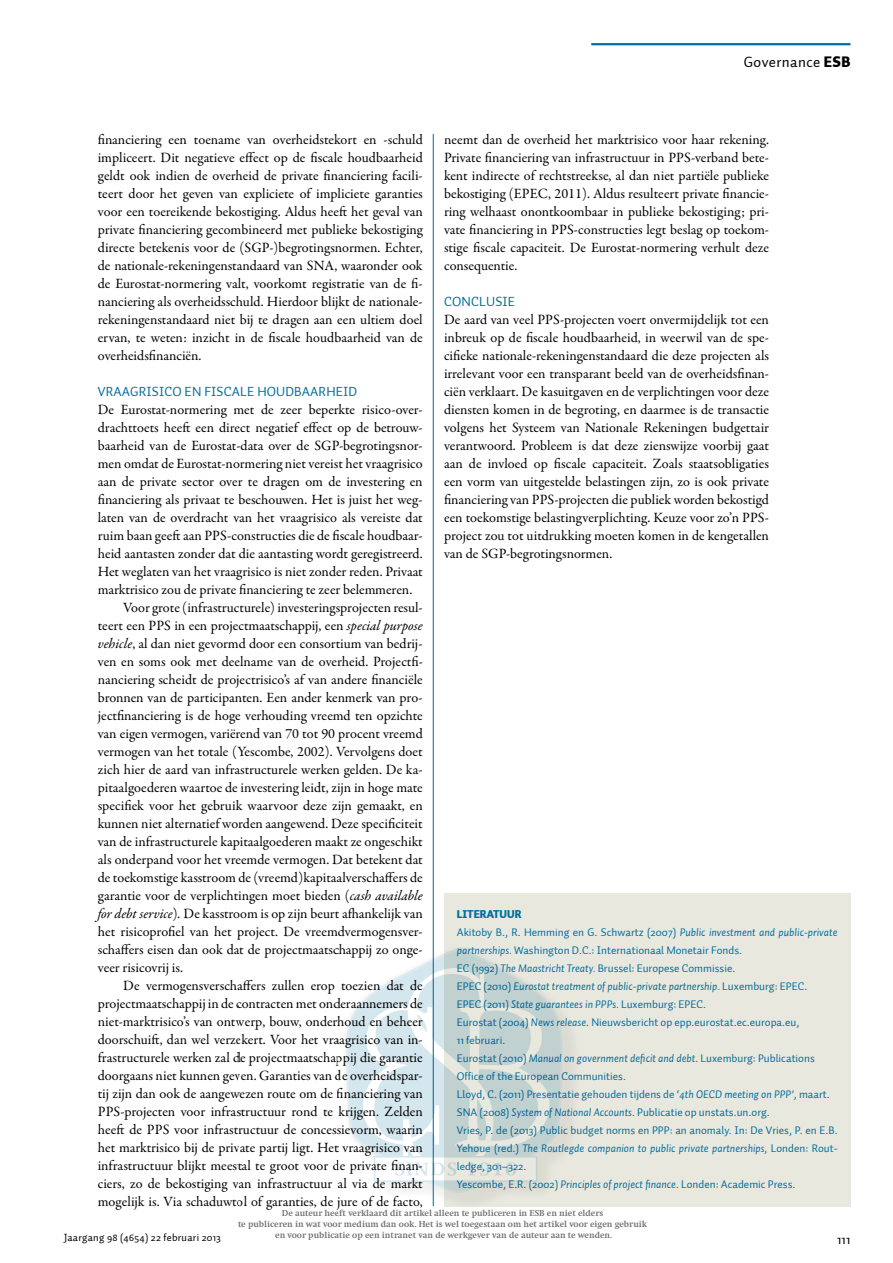
<style>
.page{position:relative;width:893px;height:1263px;background:#fff}
.page>*{position:absolute;margin:0;border:0;box-sizing:border-box;transform-origin:0 0}
.t1{font:15px "Auto 1";color:#000}
.t2{font:14.25px/18px "Garamond Premr Pro";color:#000;text-align:justify}
.t3{font:13.5px "Auto 1";letter-spacing:.01em;color:#006f9f}
.t4{font:13.5px "Auto 1";color:#000}
.t5{font:11.25px/18px "Auto 1";color:#006f9f}
.t6{font:10.5px "Auto 1";letter-spacing:.025em;color:#000}
.t7{font:700 9px/10.8px "Swift";color:#6d6e71;text-align:center}
.s1{font-weight:900}
.s2{font-style:italic}
</style>
<div class="page">
<hr style="left:591px;top:43px;width:259px;height:2px;background:#006f9f">
<hr style="left:433px;top:134px;width:1px;height:1072px;background:#006a99">
<div style="left:444px;top:893px;width:406px;height:313px;background:#e9e8df"></div>
<div style="left:346px;top:948px;width:238px;height:266px;background:#000;opacity:.35"></div>
<svg style="left:346px;top:947px;width:221px;height:250px"></svg>
<svg style="left:374px;top:1178px;width:163px;height:4px"></svg>
<svg style="left:362px;top:965px;width:190px;height:213px"></svg>
<p class="t1" style="left:744px;top:53px;width:108px">Governance <span class="s1">ESB</span></p>
<p class="t2" style="left:444px;top:131px;width:326px">neemt dan de overheid het marktrisico voor haar rekening.<br>Private financiering van infrastructuur in PPS-verband bete&shy;kent indirecte of rechtstreekse, al dan niet partiële publieke bekostiging (EPEC, 2011). Aldus resulteert private financie&shy;ring welhaast onontkoombaar in publieke bekostiging; pri&shy;vate financiering in PPS-constructies legt beslag op toekom&shy;stige fiscale capaciteit. De Eurostat-normering verhult deze consequentie.</p>
<p class="t3" style="left:444px;top:293px;width:73px">Conclusie</p>
<p class="t2" style="left:444px;top:311px;width:326px">De aard van veel PPS-projecten voert onvermijdelijk tot een inbreuk op de fiscale houdbaarheid, in weerwil van de spe&shy;cifieke nationale-rekeningenstandaard die deze projecten als irrelevant voor een transparant beeld van de overheidsfinan&shy;ciën verklaart. De kasuitgaven en de verplichtingen voor deze diensten komen in de begroting, en daarmee is de transactie volgens het Systeem van Nationale Rekeningen budgettair verantwoord. Probleem is dat deze zienswijze voorbij gaat aan de invloed op fiscale capaciteit. Zoals staatsobligaties een vorm van uitgestelde belastingen zijn, zo is ook private financiering van PPS-projecten die publiek worden bekostigd een toekomstige belastingverplichting. Keuze voor zo’n PPS&shy;project zou tot uitdrukking moeten komen in de kengetallen van de SGP-begrotingsnormen.</p>
<p class="t2" style="left:98px;top:131px;width:327px">financiering een toename van overheidstekort en -schuld impliceert. Dit negatieve effect op de fiscale houdbaarheid geldt ook indien de overheid de private financiering facili&shy;teert door het geven van expliciete of impliciete garanties voor een toereikende bekostiging. Aldus heeft het geval van private financiering gecombineerd met publieke bekostiging directe betekenis voor de (SGP-)begrotingsnormen. Echter, de nationale-rekeningenstandaard van SNA, waaronder ook de Eurostat-normering valt, voorkomt registratie van de fi&shy;nanciering als overheidsschuld. Hierdoor blijkt de nationale&shy;rekeningenstandaard niet bij te dragen aan een ultiem doel ervan, te weten: inzicht in de fiscale houdbaarheid van de overheidsfinanciën.</p>
<p class="t3" style="left:98px;top:383px;width:261px">Vraagrisico en fiscale houdbaarheid</p>
<p class="t2" style="left:98px;top:401px;width:326px">De Eurostat-normering met de zeer beperkte risico-over-</p>
<p class="t2" style="left:98px;top:419px;width:326px">drachttoets heeft een direct negatief effect op de betrouw-</p>
<p class="t2" style="left:98px;top:437px;width:326px">baarheid van de Eurostat-data over de SGP-begrotingsnor-</p>
<p class="t2" style="left:98px;top:455px;width:326px">men omdat de Eurostat-normering niet vereist het vraagrisico</p>
<p class="t2" style="left:98px;top:473px;width:326px">aan de private sector over te dragen om de investering en</p>
<p class="t2" style="left:98px;top:491px;width:326px">financiering als privaat te beschouwen. Het is juist het weg-</p>
<p class="t2" style="left:98px;top:509px;width:326px">laten van de overdracht van het vraagrisico als vereiste dat</p>
<p class="t2" style="left:98px;top:527px;width:326px">ruim baan geeft aan PPS-constructies die de fiscale houdbaar-</p>
<p class="t2" style="left:98px;top:545px;width:326px">heid aantasten zonder dat die aantasting wordt geregistreerd.</p>
<p class="t2" style="left:98px;top:563px;width:326px">Het weglaten van het vraagrisico is niet zonder reden. Privaat</p>
<p class="t2" style="left:98px;top:581px;width:316px">marktrisico zou de private financiering te zeer belemmeren.</p>
<p class="t2" style="left:123px;top:599px;width:301px">Voor grote (infrastructurele) investeringsprojecten resul-</p>
<p class="t2" style="left:98px;top:617px;width:326px">teert een PPS in een projectmaatschappij, een <span class="s2">special purpose</span></p>
<p class="t2" style="left:98px;top:635px;width:326px"><span class="s2">vehicle</span>, al dan niet gevormd door een consortium van bedrij-</p>
<p class="t2" style="left:98px;top:653px;width:327px">ven en soms ook met deelname van de overheid. Projectfi-</p>
<p class="t2" style="left:98px;top:671px;width:326px">nanciering scheidt de projectrisico’s af van andere financiële</p>
<p class="t2" style="left:98px;top:689px;width:326px">bronnen van de participanten. Een ander kenmerk van pro-</p>
<p class="t2" style="left:98px;top:707px;width:326px">jectfinanciering is de hoge verhouding vreemd ten opzichte</p>
<p class="t2" style="left:98px;top:725px;width:327px">van eigen vermogen, variërend van 70 tot 90 procent vreemd</p>
<p class="t2" style="left:98px;top:743px;width:326px">vermogen van het totale (Yescombe, 2002). Vervolgens doet</p>
<p class="t2" style="left:98px;top:761px;width:326px">zich hier de aard van infrastructurele werken gelden. De ka-</p>
<p class="t2" style="left:98px;top:779px;width:327px">pitaalgoederen waartoe de investering leidt, zijn in hoge mate</p>
<p class="t2" style="left:98px;top:797px;width:326px">specifiek voor het gebruik waarvoor deze zijn gemaakt, en</p>
<p class="t2" style="left:98px;top:815px;width:326px">kunnen niet alternatief worden aangewend. Deze specificiteit</p>
<p class="t2" style="left:98px;top:833px;width:326px">van de infrastructurele kapitaalgoederen maakt ze ongeschikt</p>
<p class="t2" style="left:98px;top:851px;width:326px">als onderpand voor het vreemde vermogen. Dat betekent dat</p>
<p class="t2" style="left:98px;top:869px;width:326px">de toekomstige kasstroom de (vreemd)kapitaalverschaffers de</p>
<p class="t2" style="left:98px;top:887px;width:326px">garantie voor de verplichtingen moet bieden (<span class="s2">cash available</span></p>
<p class="t2" style="left:98px;top:905px;width:326px"><span class="s2">for debt service</span>)<span class="s2">.</span> De kasstroom is op zijn beurt afhankelijk van</p>
<p class="t2" style="left:98px;top:923px;width:326px">het risicoprofiel van het project. De vreemdvermogensver-</p>
<p class="t2" style="left:98px;top:941px;width:326px">schaffers eisen dan ook dat de projectmaatschappij zo onge-</p>
<p class="t2" style="left:98px;top:959px;width:87px">veer risicovrij is.</p>
<p class="t2" style="left:123px;top:977px;width:301px">De vermogensverschaffers zullen erop toezien dat de</p>
<p class="t2" style="left:98px;top:995px;width:326px">projectmaatschappij in de contracten met onderaannemers de</p>
<p class="t2" style="left:98px;top:1013px;width:326px">niet-marktrisico’s van ontwerp, bouw, onderhoud en beheer</p>
<p class="t2" style="left:98px;top:1031px;width:326px">doorschuift, dan wel verzekert. Voor het vraagrisico van in-</p>
<p class="t2" style="left:98px;top:1049px;width:326px">frastructurele werken zal de projectmaatschappij die garantie</p>
<p class="t2" style="left:98px;top:1067px;width:326px">doorgaans niet kunnen geven. Garanties van de overheidspar-</p>
<p class="t2" style="left:98px;top:1085px;width:326px">tij zijn dan ook de aangewezen route om de financiering van</p>
<p class="t2" style="left:98px;top:1103px;width:326px">PPS-projecten voor infrastructuur rond te krijgen. Zelden</p>
<p class="t2" style="left:98px;top:1121px;width:326px">heeft de PPS voor infrastructuur de concessievorm, waarin</p>
<p class="t2" style="left:98px;top:1139px;width:326px">het marktrisico bij de private partij ligt. Het vraagrisico van</p>
<p class="t2" style="left:98px;top:1157px;width:326px">infrastructuur blijkt meestal te groot voor de private finan-</p>
<p class="t2" style="left:98px;top:1175px;width:326px">ciers, zo de bekostiging van infrastructuur al via de markt</p>
<p class="t2" style="left:98px;top:1193px;width:326px">mogelijk is. Via schaduwtol of garanties, de jure of de facto,</p>
<p class="t5" style="left:457px;top:905px;width:382px"><span class="s1">LITERATUUR<br></span>Akitoby B., R. H emming en G. Schwartz (2007) <span class="s2">Public investment and public-private partnerships.</span> Washington D.C.: Internationaal Monetair Fonds.<br>EC (1992) <span class="s2">The Maastricht Treaty.</span> Brussel: Europese Commissie.<br>EPEC (2010) <span class="s2">Eurostat treatment of public-private partnership.</span> Luxemburg: EPEC.<br>EPEC (2011) <span class="s2">State guarantees in PPPs.</span> Luxemburg: EPEC.<br>Eurostat (2004) <span class="s2">News release</span>. N ieuwsbericht op epp.eurostat.ec.europa.eu,<br>11 februari.<br>Eurostat (2010) <span class="s2">Manual on government deficit and debt</span>. Luxemburg: Publications -Office of the European Communities.<br>Lloyd, C. (2011) Presentatie gehouden tijdens de ‘<span class="s2">4th OECD meeting on PPP’</span>, maart.<br>SNA</p>
<p class="t5" style="left:457px;top:1103px;width:382px;text-indent:23px">(2008) <span class="s2">System of National Accounts</span>. Publicatie op unstats.un.org.<br>Vries, P. de (2013) Public budget norms en PPP: an anomaly. In: De Vries, P. en E.B.<br>Yehoue (red.) <span class="s2">The Routlegde companion to public private partnerships,</span> Londen: Rout&shy;ledge, 301–322.<br>Yescombe, E.R. (2002) <span class="s2">Principles of project finance</span>. Londen: Academic Press.</p>
<p class="t7" style="left:238px;top:1208px;width:411px">De auteur heeft verklaard dit artikel alleen te publiceren in ESB en niet elders<br>te publiceren in wat voor medium dan ook. Het is wel toegestaan om het artikel voor eigen gebruik en voor publicatie op een intranet van de werkgever van de auteur aan te wenden.</p>
<p class="t6" style="left:64px;top:1231px;width:159px">Jaargang 98 (4654) 22 februari 2013</p>
<p class="t4" style="left:837px;top:1231px;width:15px">111</p>
</div>
